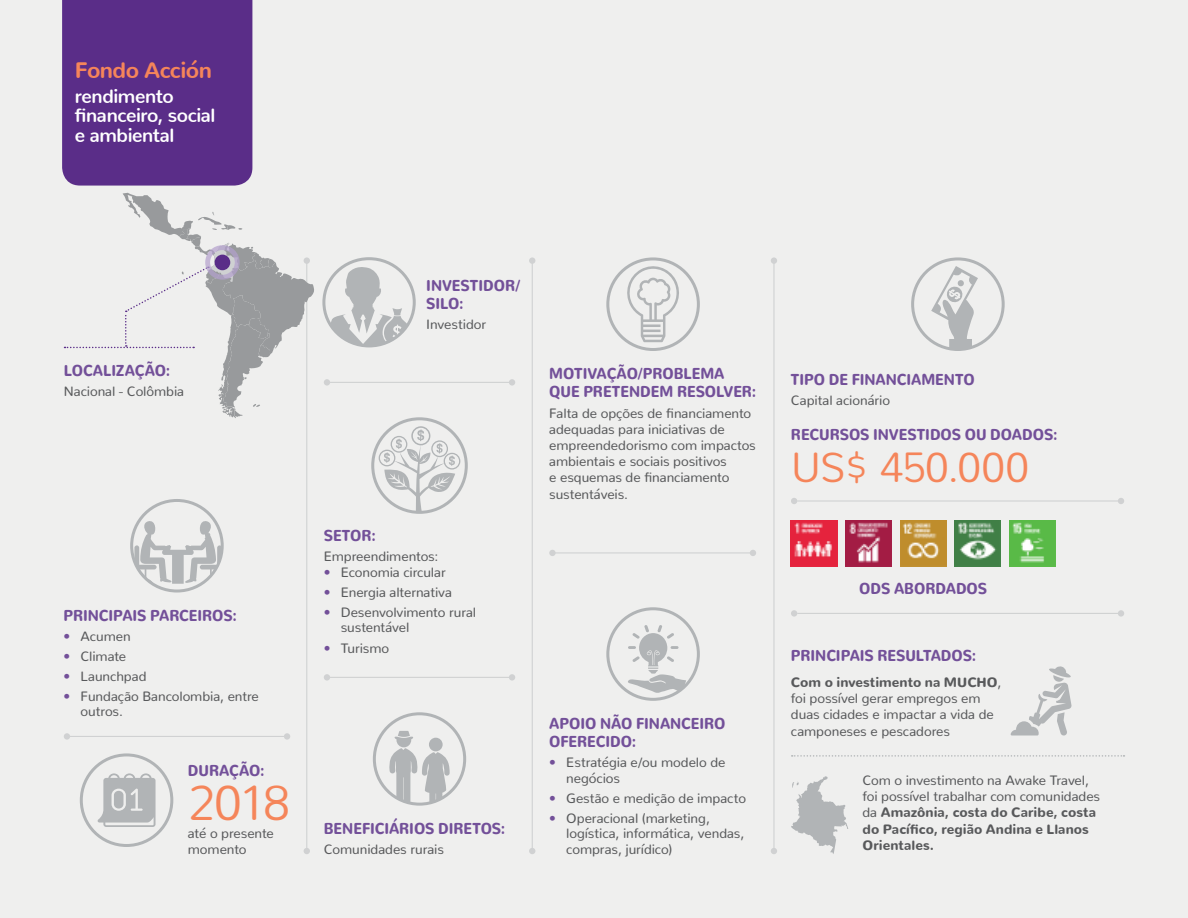
<style>
.page{position:relative;width:1188px;height:918px;background:#efefee}
.page>*{position:absolute;margin:0;border:0;box-sizing:border-box;transform-origin:0 0}
.t1{font:300 49.2px "Nunito";color:#f5855a}
.t2{font:300 42px "Nunito";letter-spacing:-.01em;color:#f5855a}
.t3{font:800 22.35px "Nunito";letter-spacing:-.025em;color:#f5855a}
.t4{font:700 19.2px/19.2px "Nunito";letter-spacing:-.02em;color:#fff}
.t5{font:900 15.75px/18px "Nunito";letter-spacing:-.005em;color:#735099;scale:.9 1}
.t6{font:13.5px/16.2px "Nunito";letter-spacing:-.005em;color:#58595b}
.t7{font:900 13.5px/16.2px "Nunito";letter-spacing:.005em;color:#58595b}
.s1{font-weight:600;color:#735099}
.s2{font-weight:900}
.s3{font-weight:400}
</style>
<div class="page">
<hr style="left:306px;top:262px;width:1px;height:591px;background:#b1b4b6">
<svg style="left:304px;top:848px;width:6px;height:6px"></svg>
<div style="left:62px;top:0;width:190px;height:186px;background:#5a2d88"></div>
<svg style="left:134px;top:519px;width:86px;height:65px"></svg>
<div style="left:130px;top:499px;width:94px;height:94px;border:3px solid #b1b4b6;border-radius:50%"></div>
<hr style="left:773px;top:262px;width:2px;height:591px;background:#b1b4b6">
<div style="left:771px;top:257px;width:6px;height:7px;background:#d0d1d2;border-radius:50%"></div>
<svg style="left:771px;top:848px;width:6px;height:6px"></svg>
<hr style="left:532px;top:262px;width:1px;height:591px;background:#b1b4b6">
<div style="left:529px;top:257px;width:6px;height:7px;background:#d0d1d2;border-radius:50%"></div>
<svg style="left:529px;top:848px;width:6px;height:6px"></svg>
<svg style="left:389px;top:731px;width:61px;height:71px"></svg>
<div style="left:373px;top:712px;width:93px;height:94px;border:3px solid #b1b4b6;border-radius:50%"></div>
<svg style="left:329px;top:266px;width:82px;height:80px"></svg>
<div style="left:322px;top:257px;width:94px;height:90px;border:3px solid #b1b4b6;border-radius:50%"></div>
<svg style="left:378px;top:426px;width:83px;height:84px"></svg>
<div style="left:371px;top:417px;width:97px;height:97px;border:3px solid #b1b4b6;border-radius:50%"></div>
<hr style="left:330px;top:382px;width:184px;height:1px;background:#b1b4b6">
<div style="left:509px;top:379px;width:6px;height:7px;background:#d0d1d2;border-radius:50%"></div>
<div style="left:324px;top:379px;width:6px;height:7px;background:#d0d1d2;border-radius:50%"></div>
<hr style="left:330px;top:677px;width:184px;height:1px;background:#b1b4b6">
<div style="left:509px;top:674px;width:6px;height:7px;background:#d0d1d2;border-radius:50%"></div>
<div style="left:324px;top:674px;width:6px;height:7px;background:#d0d1d2;border-radius:50%"></div>
<hr style="left:552px;top:552px;width:201px;height:1px;background:#b1b4b6">
<svg style="left:750px;top:550px;width:6px;height:6px"></svg>
<div style="left:549px;top:550px;width:7px;height:6px;background:#d0d1d2;border-radius:50%"></div>
<hr style="left:797px;top:613px;width:323px;height:1px;background:#b1b4b6">
<div style="left:1118px;top:610px;width:6px;height:7px;background:#d0d1d2;border-radius:50%"></div>
<div style="left:791px;top:610px;width:6px;height:7px;background:#d0d1d2;border-radius:50%"></div>
<hr style="left:797px;top:500px;width:323px;height:2px;background:#b1b4b6">
<svg style="left:1118px;top:498px;width:6px;height:6px"></svg>
<svg style="left:791px;top:498px;width:6px;height:6px"></svg>
<hr style="left:70px;top:736px;width:217px;height:1px;background:#b1b4b6">
<div style="left:284px;top:733px;width:6px;height:7px;background:#d0d1d2;border-radius:50%"></div>
<div style="left:64px;top:733px;width:6px;height:7px;background:#d0d1d2;border-radius:50%"></div>
<svg style="left:627px;top:625px;width:59px;height:69px"></svg>
<div style="left:606px;top:607px;width:94px;height:94px;border:3px solid #b1b4b6;border-radius:50%"></div>
<svg style="left:624px;top:262px;width:59px;height:80px"></svg>
<div style="left:606px;top:257px;width:94px;height:94px;border:3px solid #b1b4b6;border-radius:50%"></div>
<svg style="left:65px;top:193px;width:249px;height:225px"></svg>
<div style="left:215px;top:255px;width:15px;height:15px;background:#5a2d88;border-radius:50%"></div>
<div style="left:205px;top:245px;width:35px;height:35px;border:5px solid #b3a0cd;border-radius:50%"></div>
<svg style="left:931px;top:266px;width:47px;height:84px"></svg>
<div style="left:911px;top:257px;width:94px;height:94px;border:3px solid #b1b4b6;border-radius:50%"></div>
<img style="left:1009px;top:520px;width:46px;height:46px">
<img style="left:955px;top:520px;width:46px;height:46px">
<img style="left:791px;top:520px;width:46px;height:46px">
<img style="left:846px;top:520px;width:46px;height:46px">
<img style="left:900px;top:520px;width:47px;height:46px">
<svg style="left:97px;top:773px;width:59px;height:54px"></svg>
<div style="left:80px;top:753px;width:93px;height:94px;border:3px solid #b1b4b6;border-radius:50%"></div>
<svg style="left:792px;top:755px;width:332px;height:2px"></svg>
<svg style="left:1010px;top:666px;width:62px;height:70px"></svg>
<svg style="left:791px;top:776px;width:57px;height:78px"></svg>
<h3 class="t3" style="left:75px;top:50px;width:138px">Fondo Acción</h3>
<h3 class="t4" style="left:75px;top:85px;width:142px">rendimento financeiro, social e ambiental</h3>
<p class="t5" style="left:64px;top:359px;width:120px">LOCALIZAÇÃO:</p>
<p class="t6" style="left:64px;top:382px;width:122px">Nacional - Colômbia</p>
<p class="t5" style="left:64px;top:604px;width:194px">PRINCIPAIS PARCEIROS:</p>
<p class="t6" style="left:64px;top:626px;width:69px"><span class="s1">•</span> Acumen</p>
<p class="t6" style="left:64px;top:646px;width:64px"><span class="s1">•</span> Climate</p>
<p class="t6" style="left:64px;top:666px;width:84px"><span class="s1">•</span> Launchpad</p>
<p class="t6" style="left:81px;top:687px;width:180px;line-height:15.8px;text-indent:-17px"><span class="s1">•</span> Fundação Bancolombia, entre outros.</p>
<p class="t5" style="left:188px;top:760px;width:87px">DURAÇÃO:</p>
<h1 class="t1" style="left:188px;top:761px;width:104px">2018</h1>
<p class="t6" style="left:188px;top:824px;width:88px">até o presente momento</p>
<p class="t5" style="left:426px;top:274px;width:106px">INVESTIDOR/<br>SILO:</p>
<p class="t6" style="left:426px;top:315px;width:61px">Investidor</p>
<p class="t5" style="left:324px;top:524px;width:59px">SETOR:</p>
<p class="t6" style="left:324px;top:547px;width:116px">Empreendimentos:</p>
<p class="t6" style="left:324px;top:562px;width:124px"><span class="s1">•</span> Economia circular</p>
<p class="t6" style="left:324px;top:582px;width:130px"><span class="s1">•</span> Energia alternativa</p>
<p class="t6" style="left:341px;top:603px;width:137px;line-height:15.8px;text-indent:-17px"><span class="s1">•</span> Desenvolvimento rural sustentável</p>
<p class="t6" style="left:324px;top:638px;width:67px"><span class="s1">•</span> Turismo</p>
<p class="t5" style="left:324px;top:817px;width:203px">BENEFICIÁRIOS DIRETOS:</p>
<p class="t6" style="left:324px;top:840px;width:122px">Comunidades rurais</p>
<p class="t5" style="left:549px;top:363px;width:232px">MOTIVAÇÃO/PROBLEMA<br>QUE PRETENDEM RESOLVER:</p>
<p class="t6" style="left:549px;top:403px;width:208px">Falta de opções de financiamento adequadas para iniciativas de empreendedorismo com impactos ambientais e sociais positivos<br>e esquemas de financiamento sustentáveis.</p>
<p class="t5" style="left:549px;top:712px;width:197px">APOIO NÃO FINANCEIRO<br>OFERECIDO:</p>
<p class="t6" style="left:566px;top:753px;width:161px;line-height:15.8px;text-indent:-17px"><span class="s1">•</span> Estratégia e/ou modelo de negócios</p>
<p class="t6" style="left:549px;top:788px;width:198px"><span class="s1">•</span> Gestão e medição de impacto</p>
<p class="t6" style="left:566px;top:809px;width:180px;line-height:15.8px;text-indent:-17px"><span class="s1">•</span> Operacional (marketing, logística, informática, vendas, compras, jurídico)</p>
<p class="t5" style="left:791px;top:368px;width:206px">TIPO DE FINANCIAMENTO</p>
<p class="t6" style="left:791px;top:391px;width:101px">Capital acionário</p>
<p class="t5" style="left:791px;top:423px;width:298px">RECURSOS INVESTIDOS OU DOADOS:</p>
<h2 class="t2" style="left:791px;top:432px;width:240px">US$ 450.000</h2>
<p class="t5" style="left:859px;top:578px;width:144px">ODS ABORDADOS</p>
<p class="t5" style="left:791px;top:644px;width:207px">PRINCIPAIS RESULTADOS:</p>
<p class="t6" style="left:791px;top:673px;width:212px"><span class="s2">Com o investimento na MUCHO</span>, foi possível gerar empregos em duas cidades e impactar a vida de camponeses e pescadores</p>
<p class="t7" style="left:863px;top:770px;width:239px"><span class="s3">Com o investimento na Awake Travel, foi possível trabalhar com comunidades da</span> Amazônia, costa do Caribe, costa do Pacífico, região Andina e Llanos<br>Orientales.</p>
</div>
